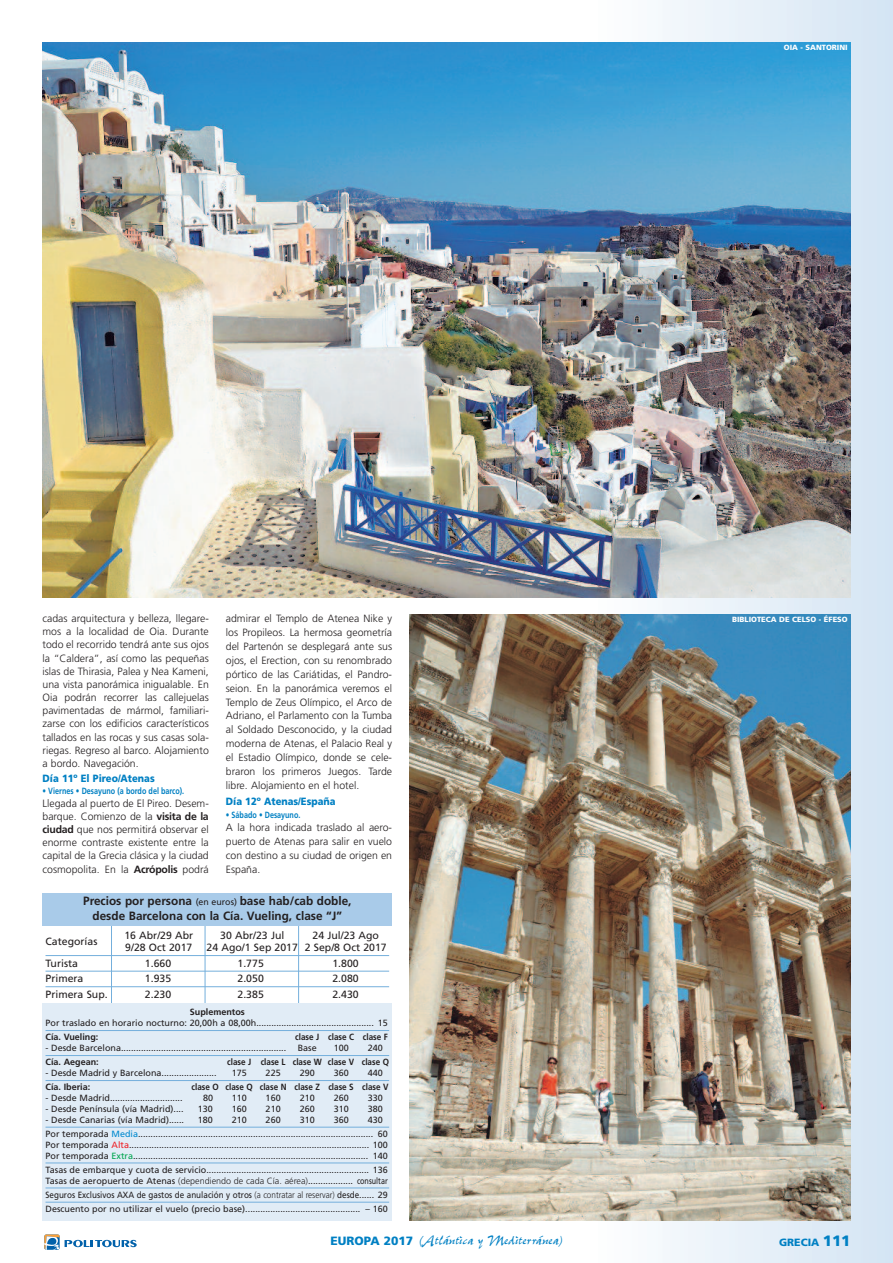
<style>
.page{position:relative;width:893px;height:1263px;background:#fff}
.page>*{position:absolute;margin:0;border:0;box-sizing:border-box;transform-origin:0 0}
.t1{font:15px "Pepita MT Std";color:#0080c3}
.t2{font:700 12px/14.4px "Frutiger LT Std";color:#231f20;text-align:center}
.t3{font:300 10.5px/13.2px "Frutiger LT Std";color:#231f20;text-align:justify}
.t4{font:10.5px "Frutiger LT Std";color:#231f20}
.t5{font:900 10.5px "Frutiger LT Std";color:#0080c3;scale:.9 1}
.t6{font:900 10.5px "Frutiger LT Std";color:#0080c3}
.t7{font:9px/10.8px "Frutiger LT Std";color:#231f20}
.t8{font:9px/14.2px "Frutiger LT Std";color:#231f20;scale:.9 1}
.t9{font:700 9px "Frutiger LT Std";color:#231f20;scale:.9 1}
.t10{font:700 9px "Frutiger LT Std";color:#0080c3;scale:.8 1}
.t11{font:700 9px "Frutiger LT Std";color:#231f20}
.t12{font:900 7.5px "Frutiger LT Std";color:#fff}
.s1{font-weight:700}
.s2{font-weight:400;font-size:9px}
.s3{color:#0089cf}
.s4{color:#ee1d23}
.s5{color:#00a54f}
.s6{font-weight:300}
.s7{font-size:15px}
</style>
<div class="page">
<svg style="left:592px;top:0;width:301px;height:1263px;background:#dbe8f4"></svg>
<svg style="left:44px;top:1234px;width:93px;height:16px"></svg>
<img style="left:43px;top:43px;width:807px;height:554px">
<hr style="left:46px;top:955px;width:343px;height:1px;background:#74afdc">
<hr style="left:46px;top:971px;width:343px;height:1px;background:#74afdc">
<hr style="left:46px;top:986px;width:343px;height:1px;background:#74afdc">
<hr style="left:111px;top:919px;width:1px;height:100px;background:#74afdc">
<hr style="left:205px;top:919px;width:1px;height:100px;background:#74afdc">
<hr style="left:298px;top:919px;width:1px;height:100px;background:#74afdc">
<div style="left:43px;top:893px;width:349px;height:33px;background:#a9cbe9"></div>
<div style="left:43px;top:1003px;width:349px;height:217px;background:#e1ecf6"></div>
<hr style="left:46px;top:1030px;width:343px;height:1px;background:#74afdc">
<hr style="left:46px;top:1055px;width:343px;height:1px;background:#74afdc">
<hr style="left:46px;top:1080px;width:343px;height:1px;background:#74afdc">
<hr style="left:46px;top:1127px;width:343px;height:1px;background:#74afdc">
<hr style="left:46px;top:1162px;width:343px;height:1px;background:#74afdc">
<hr style="left:46px;top:1187px;width:343px;height:1px;background:#74afdc">
<hr style="left:46px;top:1202px;width:343px;height:1px;background:#74afdc">
<img style="left:409px;top:614px;width:441px;height:606px">
<p class="t3" style="left:43px;top:613px;width:168px">cadas arquitectura y belleza, llegare&shy;mos a la localidad de Oia. Durante todo el recorrido tendrá ante sus ojos la “Caldera”, así como las pequeñas islas de Thirasia, Palea y Nea Kameni, una vista panorámica inigualable. En Oia podrán recorrer las callejuelas pavimentadas de mármol, familiari&shy;zarse con los edificios característicos tallados en las rocas y sus casas sola&shy;riegas. Regreso al barco. Alojamiento a bordo. Navegación.</p>
<p class="t5" style="left:43px;top:774px;width:126px">Día 11º El Pireo/Atenas</p>
<p class="t10" style="left:43px;top:787px;width:179px">• Viernes • Desayuno (a bordo del barco).</p>
<p class="t3" style="left:43px;top:797px;width:168px">Llegada al puerto de El Pireo. Desem&shy;barque. Comienzo de la <span class="s1">visita de la ciudad</span> que nos permitirá observar el enorme contraste existente entre la capital de la Grecia clásica y la ciudad cosmopolita. En la <span class="s1">Acrópolis</span> podrá</p>
<p class="t3" style="left:226px;top:612px;width:168px;line-height:14px">admirar el Templo de Atenea Nike y los Propileos. La hermosa geometría del Partenón se desplegará ante sus ojos, el Erection, con su renombrado pórtico de las Cariátidas, el Pandro&shy;seion. En la panorámica veremos el Templo de Zeus Olímpico, el Arco de Adriano, el Parlamento con la Tumba al Soldado Desconocido, y la ciudad moderna de Atenas, el Palacio Real y el Estadio Olímpico, donde se cele&shy;braron los primeros Juegos. Tarde libre. Alojamiento en el hotel.</p>
<p class="t5" style="left:226px;top:797px;width:123px">Día 12º Atenas/España</p>
<p class="t10" style="left:226px;top:811px;width:95px">• Sábado • Desayuno.</p>
<p class="t3" style="left:226px;top:821px;width:168px;line-height:14px">A la hora indicada traslado al aero&shy;puerto de Atenas para salir en vuelo con destino a su ciudad de origen en España.</p>
<p class="t2" style="left:83px;top:895px;width:270px">Precios por persona <span class="s2">(en euros)</span> base hab/cab doble, desde Barcelona con la Cía. Vueling, clase “J”</p>
<p class="t4" style="left:46px;top:937px;width:53px">Categorías</p>
<p class="t4" style="left:124px;top:931px;width:70px">16 Abr/29 Abr</p>
<p class="t4" style="left:220px;top:931px;width:66px">30 Abr/23 Jul</p>
<p class="t4" style="left:313px;top:931px;width:68px">24 Jul/23 Ago</p>
<p class="t4" style="left:125px;top:943px;width:69px">9/28 Oct 2017</p>
<p class="t4" style="left:207px;top:943px;width:182px">24 Ago/1 Sep 2017 2 Sep/8 Oct 2017</p>
<p class="t4" style="left:46px;top:959px;width:34px">Turista</p>
<p class="t4" style="left:145px;top:959px;width:28px">1.660</p>
<p class="t4" style="left:238px;top:959px;width:28px">1.775</p>
<p class="t4" style="left:332px;top:959px;width:28px">1.800</p>
<p class="t4" style="left:46px;top:974px;width:39px">Primera</p>
<p class="t4" style="left:145px;top:974px;width:28px">1.935</p>
<p class="t4" style="left:238px;top:974px;width:28px">2.050</p>
<p class="t4" style="left:332px;top:974px;width:28px">2.080</p>
<p class="t4" style="left:46px;top:990px;width:64px">Primera Sup.</p>
<p class="t4" style="left:145px;top:990px;width:28px">2.230</p>
<p class="t4" style="left:238px;top:990px;width:28px">2.385</p>
<p class="t4" style="left:332px;top:990px;width:28px">2.430</p>
<p class="t11" style="left:190px;top:1008px;width:57px">Suplementos</p>
<p class="t7" style="left:46px;top:1018px;width:344px">Por traslado en horario nocturno: 20,00h a 08,00h............................................... 15</p>
<p class="t11" style="left:46px;top:1033px;width:54px">Cía. Vueling:</p>
<p class="t9" style="left:295px;top:1033px;width:104px">clase J clase C clase F</p>
<p class="t7" style="left:46px;top:1043px;width:242px">- Desde Barcelona..................................................................</p>
<p class="t7" style="left:298px;top:1043px;width:21px">Base</p>
<p class="t7" style="left:334px;top:1043px;width:17px">100</p>
<p class="t7" style="left:368px;top:1043px;width:17px">240</p>
<p class="t11" style="left:46px;top:1058px;width:55px">Cía. Aegean:</p>
<p class="t9" style="left:227px;top:1058px;width:181px">clase J clase L clase W clase V clase Q</p>
<p class="t7" style="left:46px;top:1068px;width:173px">- Desde Madrid y Barcelona......................</p>
<p class="t7" style="left:232px;top:1068px;width:17px">175</p>
<p class="t7" style="left:266px;top:1068px;width:17px">225</p>
<p class="t7" style="left:300px;top:1068px;width:17px">290</p>
<p class="t7" style="left:334px;top:1068px;width:17px">360</p>
<p class="t7" style="left:368px;top:1068px;width:17px">440</p>
<p class="t11" style="left:46px;top:1083px;width:46px">Cía. Iberia:</p>
<p class="t9" style="left:191px;top:1083px;width:220px">clase O clase Q clase N clase Z clase S clase V</p>
<p class="t7" style="left:46px;top:1093px;width:139px">- Desde Madrid.............................</p>
<p class="t7" style="left:203px;top:1093px;width:12px">80</p>
<p class="t7" style="left:232px;top:1093px;width:17px">110</p>
<p class="t7" style="left:266px;top:1093px;width:17px">160</p>
<p class="t7" style="left:300px;top:1093px;width:17px">210</p>
<p class="t7" style="left:334px;top:1093px;width:17px">260</p>
<p class="t7" style="left:368px;top:1093px;width:17px">330</p>
<p class="t7" style="left:46px;top:1104px;width:140px">- Desde Península (vía Madrid)....</p>
<p class="t7" style="left:198px;top:1104px;width:17px">130</p>
<p class="t7" style="left:232px;top:1104px;width:17px">160</p>
<p class="t7" style="left:266px;top:1104px;width:17px">210</p>
<p class="t7" style="left:300px;top:1104px;width:17px">260</p>
<p class="t7" style="left:334px;top:1104px;width:17px">310</p>
<p class="t7" style="left:368px;top:1104px;width:17px">380</p>
<p class="t7" style="left:46px;top:1115px;width:140px">- Desde Canarias (vía Madrid)......</p>
<p class="t7" style="left:198px;top:1115px;width:17px">180</p>
<p class="t7" style="left:232px;top:1115px;width:17px">210</p>
<p class="t7" style="left:266px;top:1115px;width:17px">260</p>
<p class="t7" style="left:300px;top:1115px;width:17px">310</p>
<p class="t7" style="left:334px;top:1115px;width:17px">360</p>
<p class="t7" style="left:46px;top:1113px;width:344px;line-height:14.2px;text-indent:322px">430<br>Por temporada <span class="s3">Media</span>.............................................................................................. 60</p>
<p class="t7" style="left:46px;top:1140px;width:344px">Por temporada <span class="s4">Alta</span>................................................................................................ 100<br>Por temporada <span class="s5">Extra</span>.............................................................................................. 140</p>
<p class="t7" style="left:46px;top:1165px;width:344px">Tasas de embarque y cuota de servicio................................................................. 136<br>Tasas de aeropuerto de Atenas <span class="s6">(dependiendo de cada Cía. aérea)</span>.................. consultar</p>
<p class="t8" style="left:46px;top:1188px;width:382px">Seguros Exclusivos AXA de gastos de anulación y otros <span class="s6">(a contratar al reservar)</span> desde...... 29<br>Descuento por no utilizar el vuelo (precio base).............................................. – 160</p>
<p class="t12" style="left:784px;top:44px;width:65px">OIA - SANTORINI</p>
<p class="t12" style="left:732px;top:616px;width:117px">BIBLIOTECA DE CELSO - ÉFESO</p>
<h1 class="t1" style="left:331px;top:1230px;width:233px"><sub>EUROPA</sub> <sub>2017</sub> <sub>(</sub>Atlántica y Mediterránea<sub>)</sub></h1>
<p class="t6" style="left:779px;top:1238px;width:73px">GRECIA <span class="s7">111</span></p>
</div>
